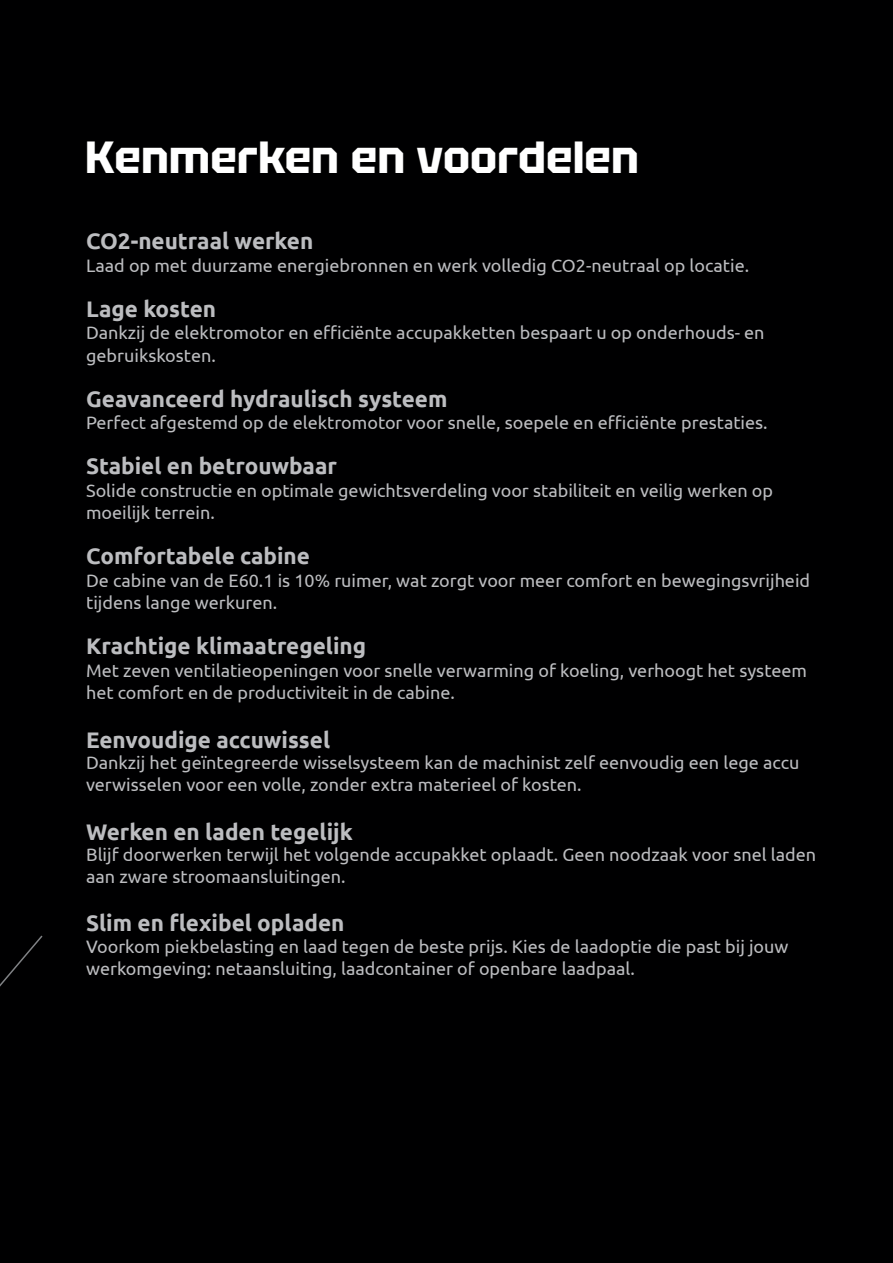
<style>
.page{position:relative;width:893px;height:1263px;background:#000001}
.page>*{position:absolute;margin:0;border:0;box-sizing:border-box;transform-origin:0 0}
.t1{font:700 45px "Tektur";color:#fff}
.t2{font:700 22.5px "Ubuntu";color:#bcbdc0}
.t3{font:18px/22.5px "Ubuntu";color:#bcbdc0}
</style>
<div class="page">
<svg style="left:0;top:935px;width:43px;height:52px"></svg>
<h1 class="t1" style="left:85px;top:128px;width:555px">Kenmerken en voordelen</h1>
<p class="t2" style="left:86px;top:227px;width:229px">CO2-neutraal werken</p>
<p class="t3" style="left:86px;top:253px;width:665px">Laad op met duurzame energiebronnen en werk volledig CO2-neutraal op locatie.</p>
<p class="t2" style="left:86px;top:295px;width:132px">Lage kosten</p>
<p class="t3" style="left:86px;top:321px;width:680px">Dankzij de elektromotor en efficiënte accupakketten bespaart u op onderhouds- en gebruikskosten.</p>
<p class="t2" style="left:86px;top:385px;width:363px">Geavanceerd hydraulisch systeem</p>
<p class="t3" style="left:86px;top:411px;width:683px">Perfect afgestemd op de elektromotor voor snelle, soepele en efficiënte prestaties.</p>
<p class="t2" style="left:86px;top:452px;width:252px">Stabiel en betrouwbaar</p>
<p class="t3" style="left:86px;top:478px;width:688px">Solide constructie en optimale gewichtsverdeling voor stabiliteit en veilig werken op moeilijk terrein.</p>
<p class="t2" style="left:86px;top:542px;width:225px">Comfortabele cabine</p>
<p class="t3" style="left:86px;top:568px;width:726px">De cabine van de E60.1 is 10% ruimer, wat zorgt voor meer comfort en bewegingsvrijheid tijdens lange werkuren.</p>
<p class="t2" style="left:86px;top:632px;width:282px">Krachtige klimaatregeling</p>
<p class="t3" style="left:86px;top:658px;width:722px">Met zeven ventilatieopeningen voor snelle verwarming of koeling, verhoogt het systeem het comfort en de productiviteit in de cabine.</p>
<p class="t2" style="left:86px;top:726px;width:245px">Eenvoudige accuwissel</p>
<p class="t3" style="left:86px;top:752px;width:715px;line-height:21.6px">Dankzij het geïntegreerde wisselsysteem kan de machinist zelf eenvoudig een lege accu verwisselen voor een volle, zonder extra materieel of kosten.</p>
<p class="t2" style="left:86px;top:818px;width:268px">Werken en laden tegelijk</p>
<p class="t3" style="left:86px;top:843px;width:731px;line-height:21.6px">Blijf doorwerken terwijl het volgende accupakket oplaadt. Geen noodzaak voor snel laden aan zware stroomaansluitingen.</p>
<p class="t2" style="left:86px;top:910px;width:260px">Slim en flexibel opladen</p>
<p class="t3" style="left:86px;top:935px;width:704px;line-height:21.6px">Voorkom piekbelasting en laad tegen de beste prijs. Kies de laadoptie die past bij jouw werkomgeving: netaansluiting, laadcontainer of openbare laadpaal.</p>
</div>
